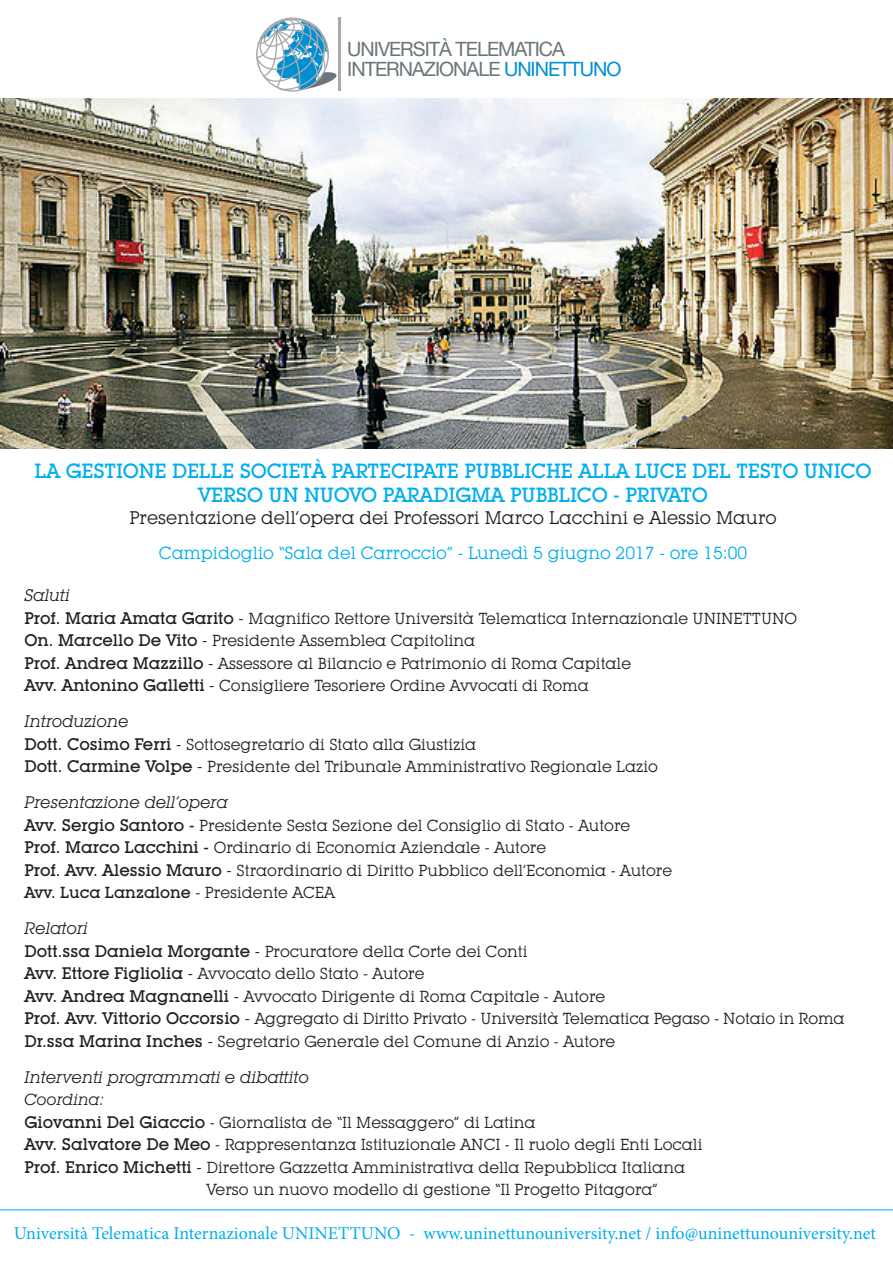
<style>
.page{position:relative;width:893px;height:1263px;background:#fff}
.page>*{position:absolute;margin:0;border:0;box-sizing:border-box;transform-origin:0 0}
.t1{font:500 20.25px/24.3px "Lubalin Graph IT Cby BT";letter-spacing:-.01em;color:#00aeef;text-align:center}
.t2{font:19.8px/19.8px "Helvetica Neue";letter-spacing:-.05em;color:#6a767a}
.t3{font:18px "Minion Pro";color:#00aeef}
.t4{font:18px "Lubalin Graph IT Cby BT";color:#231f20}
.t5{font:17.25px "Lubalin Graph IT Cby BT";color:#00aeef}
.t6{font:italic 16.5px "Lubalin Graph IT Cby BT";color:#231f20}
.t7{font:15.75px/22.5px "Lubalin Graph IT Cby BT";color:#231f20}
.t8{font:italic 15.75px "Lubalin Graph IT Cby BT";color:#231f20}
.s1{color:#0090d2}
.s2{font-weight:500;font-size:16.5px}
.s3{font-size:16.5px}
.s4{font-weight:500}
</style>
<div class="page">
<svg style="left:256px;top:17px;width:81px;height:75px"></svg>
<hr style="left:338px;top:17px;width:2px;height:74px;background:#a8a9ad">
<img style="left:0;top:99px;width:893px;height:350px">
<hr style="left:0;top:1209px;width:893px;height:1px;background:#00aeef">
<p class="t2" style="left:347px;top:39px;width:276px">UNIVERSITÀ TELEMATICA<br>INTERNAZIONALE <span class="s1">UNINETTUNO</span></p>
<p class="t1" style="left:35px;top:458px;width:838px">LA GESTIONE DELLE SOCIETÀ PARTECIPATE PUBBLICHE ALLA LUCE DEL TESTO UNICO<br>VERSO UN NUOVO PARADIGMA PUBBLICO - PRIVATO</p>
<p class="t4" style="left:129px;top:506px;width:649px">Presentazione dell’opera dei Professori Marco Lacchini e Alessio Mauro</p>
<p class="t5" style="left:159px;top:542px;width:590px">Campidoglio “Sala del Carroccio” - Lunedì 5 giugno 2017 - ore 15:00</p>
<p class="t6" style="left:24px;top:585px;width:47px">Saluti</p>
<p class="t7" style="left:24px;top:607px;width:774px"><span class="s2">Prof. Maria Amata Garito</span> <span class="s3">-</span> Magnifico Rettore Università Telematica Internazionale UNINETTUNO <span class="s2">On. Marcello De Vito</span> <span class="s3">-</span> Presidente Assemblea Capitolina<br><span class="s2">Prof. Andrea Mazzillo</span> <span class="s3">-</span> Assessore al Bilancio e Patrimonio di Roma Capitale<br><span class="s2">Avv. Antonino Galletti</span> <span class="s3">-</span> Consigliere Tesoriere Ordine Avvocati di Roma</p>
<p class="t6" style="left:24px;top:711px;width:106px">Introduzione</p>
<p class="t7" style="left:24px;top:733px;width:635px"><span class="s2">Dott. Cosimo Ferri</span> <span class="s3">-</span> Sottosegretario di Stato alla Giustizia<br><span class="s2">Dott. Carmine Volpe</span> <span class="s3">-</span> Presidente del Tribunale Amministrativo Regionale Lazio</p>
<p class="t6" style="left:24px;top:792px;width:205px">Presentazione dell’opera</p>
<p class="t7" style="left:24px;top:814px;width:649px"><span class="s2">Avv. Sergio Santoro -</span> Presidente Sesta Sezione del Consiglio di Stato - Autore<br><span class="s2">Prof. Marco Lacchini -</span> Ordinario di Economia Aziendale - Autore<br><span class="s2">Prof. Avv. Alessio Mauro</span> <span class="s3">-</span> Straordinario di Diritto Pubblico dell’Economia - Autore <span class="s4">Avv. Luca Lanzalone</span> - Presidente ACEA</p>
<p class="t6" style="left:24px;top:918px;width:65px">Relatori</p>
<p class="t7" style="left:24px;top:940px;width:822px"><span class="s2">Dott.ssa Daniela Morgante</span> <span class="s3">-</span> Procuratore della Corte dei Conti<br><span class="s2">Avv. Ettore Figliolia</span> <span class="s3">-</span> Avvocato dello Stato - Autore<br><span class="s2">Avv. Andrea Magnanelli</span> <span class="s3">-</span> Avvocato Dirigente di Roma Capitale - Autore<br><span class="s2">Prof. Avv. Vittorio Occorsio</span> <span class="s3">-</span> Aggregato di Diritto Privato - Università Telematica Pegaso - Notaio in Roma <span class="s2">Dr.ssa Marina Inches</span> <span class="s3">-</span> Segretario Generale del Comune di Anzio - Autore</p>
<p class="t6" style="left:24px;top:1067px;width:286px">Interventi programmati e dibattito</p>
<p class="t8" style="left:24px;top:1090px;width:81px">Coordina:</p>
<p class="t7" style="left:24px;top:1111px;width:512px"><span class="s2">Giovanni Del Giaccio</span> - Giornalista de “Il Messaggero” di Latina</p>
<p class="t7" style="left:24px;top:1133px;width:679px"><span class="s2">Avv. Salvatore De Meo</span> - Rappresentanza Istituzionale ANCI - Il ruolo degli Enti Locali</p>
<p class="t7" style="left:24px;top:1156px;width:662px"><span class="s2">Prof. Enrico Michetti</span> <span class="s3">-</span> Direttore Gazzetta Amministrativa della Repubblica Italiana</p>
<p class="t7" style="left:207px;top:1178px;width:453px">Verso un nuovo modello di gestione “Il Progetto Pitagora”</p>
<p class="t3" style="left:14px;top:1221px;width:864px">Università Telematica Internazionale UNINETTUNO - www.uninettunouniversity.net / info@uninettunouniversity.net</p>
</div>
